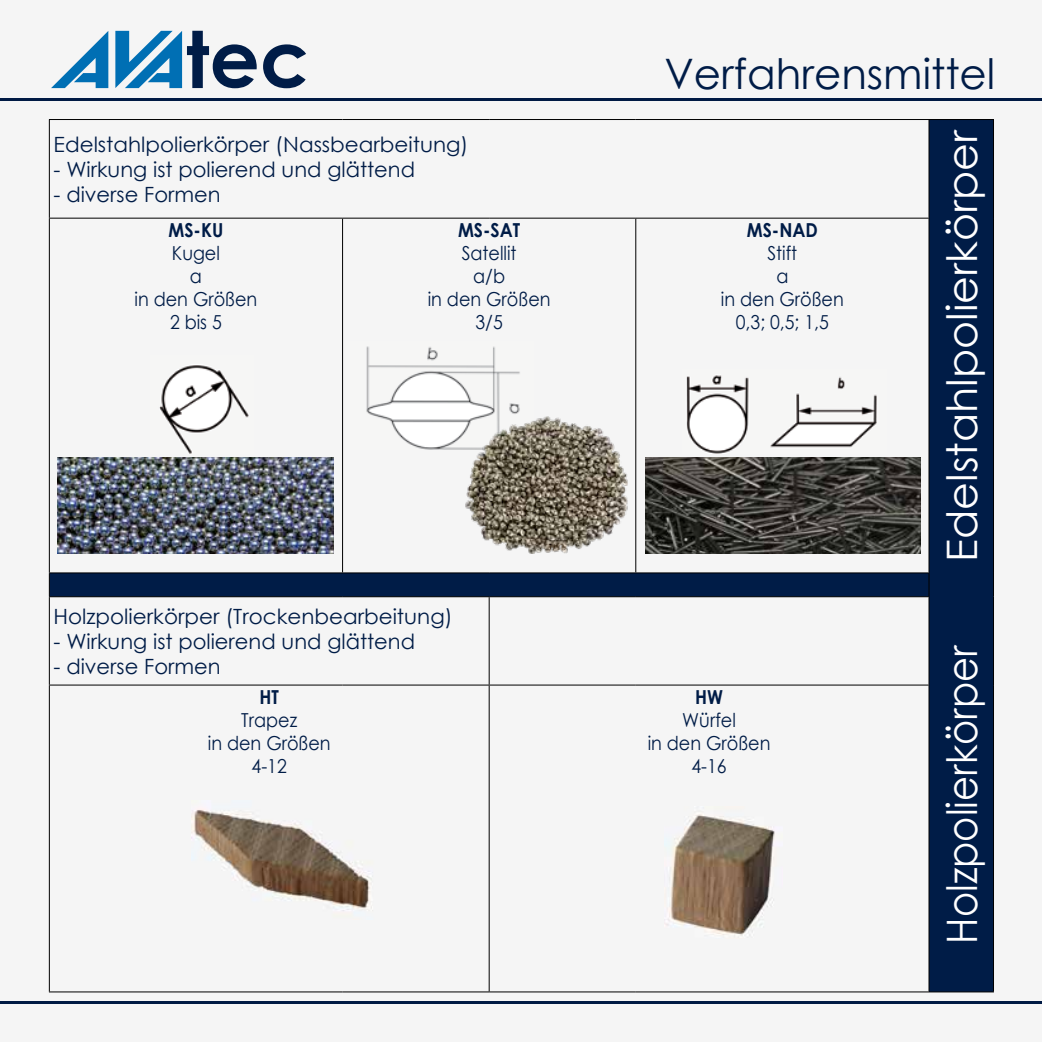
<style>
.page{position:relative;width:1042px;height:1042px;background:#f5f5f5}
.page>*{position:absolute;margin:0;border:0;box-sizing:border-box;transform-origin:0 0}
.t1{font:42px "Century Gothic";color:#fff}
.t2{font:42px "Century Gothic";color:#001c47}
.t3{font:42px "Century Gothic";color:#fff;scale:.92 1}
.t4{font:21px "Century Gothic";color:#001c47}
.t5{font:19.25px/23.1px "Century Gothic";color:#001c47;text-align:center;scale:.92 1}
.t6{font:700 19.25px "Century Gothic";color:#001c47;scale:.92 1}
</style>
<div class="page">
<hr style="left:0;top:98px;width:1042px;height:2px;background:#001c47">
<svg style="left:51px;top:31px;width:57px;height:57px"></svg>
<svg style="left:115px;top:31px;width:142px;height:57px"></svg>
<svg style="left:263px;top:44px;width:43px;height:44px"></svg>
<hr style="left:0;top:1001px;width:1042px;height:2px;background:#001c47">
<div style="left:929px;top:119px;width:64px;height:454px;background:#001c47"></div>
<svg style="left:50px;top:573px;width:943px;height:418px"></svg>
<hr style="left:929px;top:119px;width:65px;height:1px;background:#000">
<hr style="left:993px;top:120px;width:1px;height:98px;background:#000">
<hr style="left:993px;top:218px;width:1px;height:355px;background:#000">
<svg style="left:993px;top:573px;width:1px;height:24px"></svg>
<hr style="left:993px;top:597px;width:1px;height:88px;background:#000">
<hr style="left:993px;top:685px;width:1px;height:306px;background:#000">
<hr style="left:929px;top:991px;width:65px;height:1px;background:#000">
<svg style="left:49px;top:573px;width:1px;height:23px"></svg>
<svg style="left:928px;top:573px;width:1px;height:23px"></svg>
<hr style="left:49px;top:596px;width:293px;height:1px;background:#000">
<hr style="left:49px;top:597px;width:1px;height:87px;background:#000">
<hr style="left:342px;top:596px;width:147px;height:1px;background:#000">
<hr style="left:489px;top:596px;width:147px;height:1px;background:#000">
<hr style="left:489px;top:597px;width:1px;height:87px;background:#000">
<hr style="left:636px;top:596px;width:293px;height:1px;background:#000">
<hr style="left:928px;top:597px;width:1px;height:87px;background:#000">
<hr style="left:49px;top:684px;width:293px;height:1px;background:#000">
<hr style="left:49px;top:685px;width:1px;height:306px;background:#000">
<hr style="left:342px;top:684px;width:147px;height:1px;background:#000">
<hr style="left:489px;top:684px;width:147px;height:1px;background:#000">
<hr style="left:489px;top:685px;width:1px;height:306px;background:#000">
<hr style="left:636px;top:684px;width:293px;height:1px;background:#000">
<hr style="left:928px;top:685px;width:1px;height:306px;background:#000">
<hr style="left:49px;top:991px;width:293px;height:1px;background:#000">
<hr style="left:342px;top:991px;width:147px;height:1px;background:#000">
<hr style="left:489px;top:991px;width:147px;height:1px;background:#000">
<hr style="left:636px;top:991px;width:293px;height:1px;background:#000">
<hr style="left:49px;top:119px;width:293px;height:1px;background:#000">
<hr style="left:49px;top:120px;width:1px;height:98px;background:#000">
<hr style="left:342px;top:119px;width:147px;height:1px;background:#000">
<hr style="left:489px;top:119px;width:147px;height:1px;background:#000">
<hr style="left:636px;top:119px;width:293px;height:1px;background:#000">
<hr style="left:928px;top:120px;width:1px;height:98px;background:#000">
<hr style="left:49px;top:218px;width:293px;height:1px;background:#000">
<hr style="left:49px;top:219px;width:1px;height:353px;background:#000">
<hr style="left:342px;top:218px;width:147px;height:1px;background:#000">
<hr style="left:342px;top:219px;width:1px;height:353px;background:#000">
<hr style="left:489px;top:218px;width:147px;height:1px;background:#000">
<hr style="left:636px;top:218px;width:293px;height:1px;background:#000">
<hr style="left:635px;top:219px;width:1px;height:353px;background:#000">
<hr style="left:928px;top:219px;width:1px;height:353px;background:#000">
<hr style="left:49px;top:572px;width:293px;height:1px;background:#000">
<hr style="left:342px;top:572px;width:147px;height:1px;background:#000">
<hr style="left:489px;top:572px;width:147px;height:1px;background:#000">
<hr style="left:636px;top:572px;width:293px;height:1px;background:#000">
<img style="left:159px;top:365px;width:90px;height:88px">
<img style="left:686px;top:375px;width:191px;height:78px">
<img style="left:58px;top:457px;width:275px;height:96px">
<img style="left:366px;top:346px;width:154px;height:103px">
<img style="left:645px;top:457px;width:275px;height:96px">
<img style="left:465px;top:417px;width:162px;height:136px">
<img style="left:192px;top:800px;width:189px;height:119px">
<img style="left:664px;top:806px;width:119px;height:132px">
<p class="t4" style="left:54px;top:129px;width:416px">Edelstahlpolierkörper (Nassbearbeitung)</p>
<p class="t4" style="left:54px;top:154px;width:363px">- Wirkung ist polierend und glättend</p>
<p class="t4" style="left:54px;top:180px;width:169px">- diverse Formen</p>
<p class="t6" style="left:169px;top:215px;width:61px">MS-KU</p>
<p class="t5" style="left:134px;top:241px;width:135px">Kugel<br>a<br>in den Größen<br>2 bis 5</p>
<p class="t6" style="left:458px;top:215px;width:69px">MS-SAT</p>
<p class="t5" style="left:428px;top:241px;width:135px">Satellit<br>a/b<br>in den Größen<br>3/5</p>
<p class="t4" style="left:54px;top:601px;width:400px">Holzpolierkörper (Trockenbearbeitung)</p>
<p class="t4" style="left:54px;top:626px;width:363px">- Wirkung ist polierend und glättend</p>
<p class="t4" style="left:54px;top:652px;width:169px">- diverse Formen</p>
<p class="t6" style="left:259px;top:682px;width:23px">HT</p>
<p class="t5" style="left:208px;top:708px;width:135px">Trapez<br>in den Größen<br>4-12</p>
<h1 class="t2" style="left:664px;top:45px;width:332px">Verfahrensmittel</h1>
<p class="t6" style="left:747px;top:215px;width:79px">MS-NAD</p>
<p class="t5" style="left:721px;top:241px;width:135px">Stift<br>a<br>in den Größen<br>0,3; 0,5; 1,5</p>
<p class="t6" style="left:695px;top:682px;width:32px">HW</p>
<p class="t5" style="left:648px;top:708px;width:135px">Würfel<br>in den Größen<br>4-16</p>
<h1 class="t1" style="left:932px;top:562px;width:434px;rotate:-90deg">Edelstahlpolierkörper</h1>
<h1 class="t3" style="left:932px;top:943px;width:327px;rotate:-90deg">Holzpolierkörper</h1>
</div>
